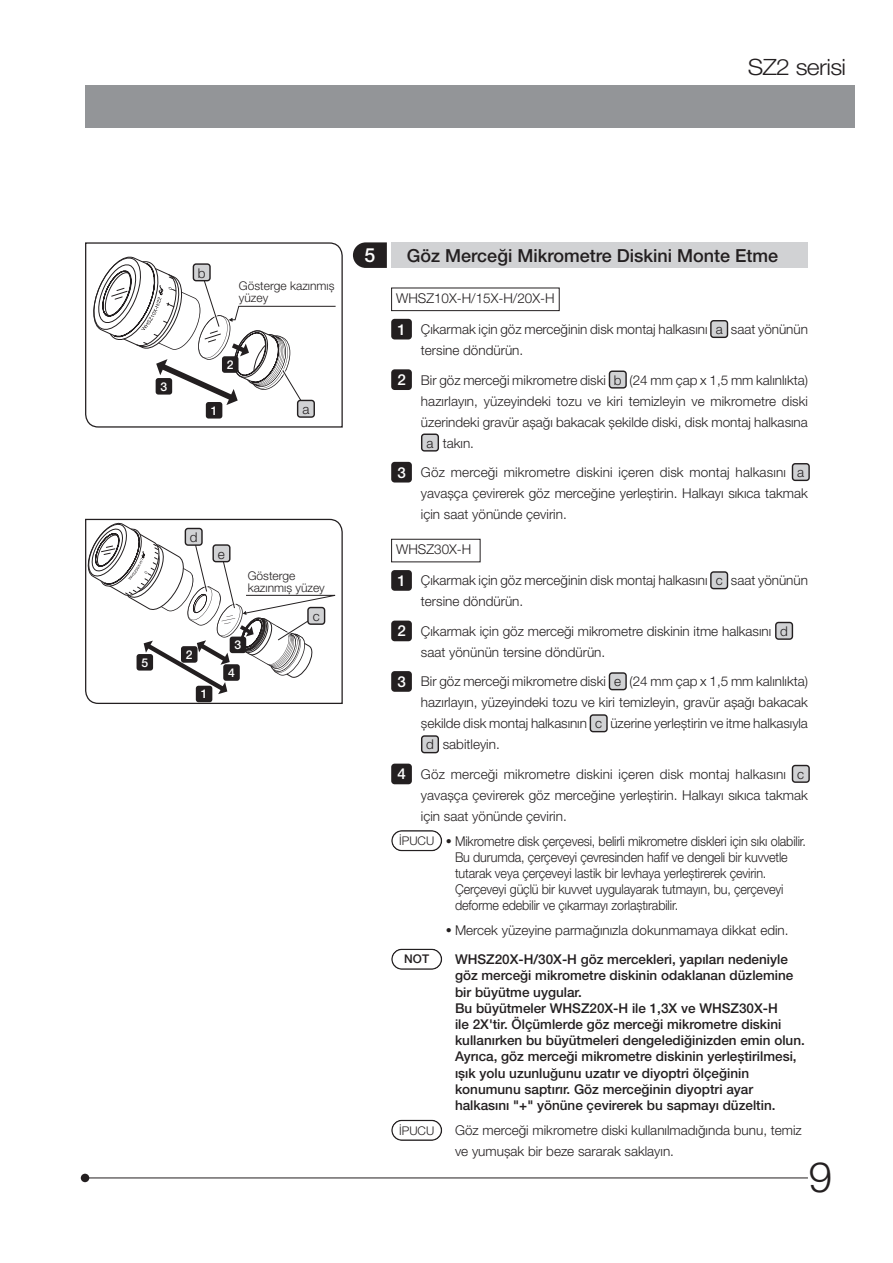
<style>
.page{position:relative;width:893px;height:1263px;background:#fff}
.page>*{position:absolute;margin:0;border:0;box-sizing:border-box;transform-origin:0 0}
.t1{font:300 42px "Helvetica Neue LT Pro";color:#231f20}
.t2{font:300 22.5px "Helvetica Neue LT Pro";letter-spacing:-.025em;color:#231f20;scale:1.1 1}
.t3{font:500 19.5px "Helvetica Neue LT Pro";color:#fff}
.t4{font:500 18px "Helvetica Neue LT Pro";color:#231f20}
.t5{font:500 15.15px "Helvetica Neue LT Pro";color:#fff}
.t6{font:300 13.5px/21px "Helvetica Neue LT Pro";color:#231f20}
.t7{font:500 13.5px/16.2px "Helvetica Neue LT Pro";color:#231f20}
.t8{font:300 13.5px/16.2px "Helvetica Neue LT Pro";color:#231f20;scale:.93 1}
.t9{font:500 12.15px "Helvetica Neue LT Pro";color:#fff}
.t10{font:300 12px/12px "Helvetica Neue LT Pro";color:#231f20}
.t11{font:500 12px "Helvetica Neue LT Pro";color:#231f20}
.s1{font-family:"Olympus Leicht Normal";font-weight:400}
.s2{font-weight:500}
</style>
<div class="page">
<div style="left:81px;top:1174px;width:8px;height:8px;background:#231f20;border-radius:50%"></div>
<hr style="left:85px;top:1177px;width:723px;height:1px;background:#231f20">
<div style="left:85px;top:85px;width:770px;height:43px;background:#939598"></div>
<svg style="left:85px;top:242px;width:258px;height:186px"></svg>
<svg style="left:85px;top:518px;width:258px;height:186px"></svg>
<div style="left:391px;top:288px;width:169px;height:23px;border:1px solid #231f20"></div>
<div style="left:711px;top:321px;width:16px;height:16px;background:#d1d2d4;border-radius:3px"></div>
<div style="left:710px;top:320px;width:18px;height:18px;border:1px solid #231f20;border-radius:3px"></div>
<div style="left:609px;top:371px;width:17px;height:17px;background:#d1d2d4;border-radius:3px"></div>
<div style="left:609px;top:370px;width:18px;height:19px;border:1px solid #231f20;border-radius:3px"></div>
<div style="left:422px;top:434px;width:16px;height:17px;background:#d1d2d4;border-radius:3px"></div>
<div style="left:421px;top:433px;width:18px;height:19px;border:1px solid #231f20;border-radius:3px"></div>
<div style="left:792px;top:464px;width:17px;height:16px;background:#d1d2d4;border-radius:3px"></div>
<div style="left:792px;top:463px;width:18px;height:18px;border:1px solid #231f20;border-radius:3px"></div>
<div style="left:391px;top:539px;width:89px;height:23px;border:1px solid #231f20"></div>
<div style="left:711px;top:572px;width:16px;height:17px;background:#d1d2d4;border-radius:3px"></div>
<div style="left:710px;top:571px;width:18px;height:18px;border:1px solid #231f20;border-radius:3px"></div>
<div style="left:776px;top:622px;width:16px;height:17px;background:#d1d2d4;border-radius:3px"></div>
<div style="left:775px;top:622px;width:18px;height:18px;border:1px solid #231f20;border-radius:3px"></div>
<div style="left:609px;top:673px;width:17px;height:17px;background:#d1d2d4;border-radius:3px"></div>
<div style="left:609px;top:672px;width:18px;height:18px;border:1px solid #231f20;border-radius:3px"></div>
<div style="left:590px;top:715px;width:17px;height:17px;background:#d1d2d4;border-radius:3px"></div>
<div style="left:590px;top:714px;width:18px;height:18px;border:1px solid #231f20;border-radius:3px"></div>
<div style="left:422px;top:736px;width:16px;height:17px;background:#d1d2d4;border-radius:3px"></div>
<div style="left:421px;top:735px;width:18px;height:18px;border:1px solid #231f20;border-radius:3px"></div>
<div style="left:792px;top:765px;width:17px;height:17px;background:#d1d2d4;border-radius:3px"></div>
<div style="left:792px;top:765px;width:18px;height:18px;border:1px solid #231f20;border-radius:3px"></div>
<div style="left:391px;top:319px;width:21px;height:20px;background:#231f20;border-radius:3px"></div>
<div style="left:391px;top:369px;width:21px;height:21px;background:#231f20;border-radius:3px"></div>
<div style="left:391px;top:462px;width:21px;height:20px;background:#231f20;border-radius:3px"></div>
<div style="left:391px;top:570px;width:21px;height:21px;background:#231f20;border-radius:3px"></div>
<div style="left:391px;top:621px;width:21px;height:20px;background:#231f20;border-radius:3px"></div>
<div style="left:391px;top:671px;width:21px;height:21px;background:#231f20;border-radius:3px"></div>
<div style="left:391px;top:764px;width:21px;height:20px;background:#231f20;border-radius:3px"></div>
<div style="left:391px;top:830px;width:51px;height:21px;border:1px solid #231f20;border-radius:10px"></div>
<div style="left:391px;top:948px;width:51px;height:22px;border:1px solid #231f20;border-radius:10px"></div>
<div style="left:391px;top:1120px;width:51px;height:21px;border:1px solid #231f20;border-radius:10px"></div>
<div style="left:391px;top:242px;width:417px;height:26px;background:#d1d2d4"></div>
<svg style="left:353px;top:242px;width:34px;height:26px"></svg>
<div style="left:298px;top:400px;width:16px;height:17px;background:#d1d2d4;border-radius:3px"></div>
<div style="left:297px;top:400px;width:18px;height:18px;border:1px solid #231f20;border-radius:3px"></div>
<svg style="left:93px;top:256px;width:243px;height:154px"></svg>
<svg style="left:88px;top:523px;width:255px;height:171px"></svg>
<div style="left:206px;top:402px;width:16px;height:16px;background:#231f20;border-radius:3px"></div>
<div style="left:156px;top:378px;width:16px;height:17px;background:#231f20;border-radius:3px"></div>
<div style="left:222px;top:356px;width:16px;height:17px;background:#231f20;border-radius:3px"></div>
<div style="left:196px;top:686px;width:16px;height:16px;background:#231f20;border-radius:3px"></div>
<div style="left:223px;top:664px;width:17px;height:17px;background:#231f20;border-radius:3px"></div>
<div style="left:137px;top:654px;width:16px;height:16px;background:#231f20;border-radius:3px"></div>
<div style="left:181px;top:646px;width:17px;height:17px;background:#231f20;border-radius:3px"></div>
<div style="left:230px;top:637px;width:16px;height:16px;background:#231f20;border-radius:3px"></div>
<h2 class="t2" style="left:748px;top:54px;width:91px">SZ2 serisi</h2>
<p class="t9" style="left:160px;top:379px;width:8px">3</p>
<p class="t6" style="left:198px;top:262px;width:9px">b</p>
<p class="t10" style="left:239px;top:280px;width:97px">Gösterge kazınmış yüzey</p>
<p class="t9" style="left:227px;top:357px;width:8px">2</p>
<p class="t9" style="left:211px;top:403px;width:8px">1</p>
<p class="t6" style="left:302px;top:399px;width:9px">a</p>
<p class="t9" style="left:141px;top:655px;width:8px">5</p>
<p class="t6" style="left:190px;top:527px;width:9px">d</p>
<p class="t9" style="left:186px;top:647px;width:8px">2</p>
<p class="t9" style="left:201px;top:687px;width:8px">1</p>
<p class="t6" style="left:218px;top:543px;width:9px">e</p>
<p class="t10" style="left:248px;top:569px;width:79px">Gösterge kazınmış yüzey</p>
<p class="t9" style="left:235px;top:638px;width:8px">3</p>
<p class="t6" style="left:313px;top:606px;width:9px">c</p>
<p class="t9" style="left:228px;top:665px;width:8px">4</p>
<h3 class="t3" style="left:365px;top:243px;width:12px">5</h3>
<h3 class="t4" style="left:407px;top:245px;width:373px">Göz Merceği Mikrometre Diskini Monte Etme</h3>
<p class="t6" style="left:396px;top:287px;width:160px">WHSZ10X-H/15X-H/20X-H</p>
<p class="t6" style="left:421px;top:319px;width:388px">Çıkarmak için göz merceğinin disk montaj halkasını a saat yönünün tersine döndürün.</p>
<p class="t6" style="left:421px;top:369px;width:388px">Bir göz merceği mikrometre diski b (24 mm çap x 1,5 mm kalınlıkta)</p>
<p class="t6" style="left:421px;top:390px;width:389px">hazırlayın, yüzeyindeki tozu ve kiri temizleyin ve mikrometre diski</p>
<p class="t6" style="left:421px;top:411px;width:388px">üzerindeki gravür aşağı bakacak şekilde diski, disk montaj halkasına</p>
<p class="t6" style="left:426px;top:432px;width:49px">a takın.</p>
<p class="t6" style="left:421px;top:462px;width:388px">Göz merceği mikrometre diskini içeren disk montaj halkasını a yavaşça çevirerek göz merceğine yerleştirin. Halkayı sıkıca takmak için saat yönünde çevirin.</p>
<p class="t6" style="left:396px;top:538px;width:77px">WHSZ30X-H</p>
<p class="t6" style="left:421px;top:570px;width:388px">Çıkarmak için göz merceğinin disk montaj halkasını c saat yönünün tersine döndürün.</p>
<p class="t6" style="left:421px;top:620px;width:368px">Çıkarmak için göz merceği mikrometre diskinin itme halkasını d saat yönünün tersine döndürün.</p>
<p class="t6" style="left:421px;top:671px;width:388px">Bir göz merceği mikrometre diski e (24 mm çap x 1,5 mm kalınlıkta)</p>
<p class="t6" style="left:421px;top:692px;width:388px">hazırlayın, yüzeyindeki tozu ve kiri temizleyin, gravür aşağı bakacak</p>
<p class="t6" style="left:421px;top:713px;width:388px">şekilde disk montaj halkasının c üzerine yerleştirin ve itme halkasıyla</p>
<p class="t6" style="left:426px;top:734px;width:75px">d sabitleyin.</p>
<p class="t6" style="left:421px;top:763px;width:388px">Göz merceği mikrometre diskini içeren disk montaj halkasını c yavaşça çevirerek göz merceğine yerleştirin. Halkayı sıkıca takmak için saat yönünde çevirin.</p>
<p class="t8" style="left:455px;top:832px;width:379px;text-indent:-9px"><span class="s1">·</span> Mikrometre disk çerçevesi, belirli mikrometre diskleri için sıkı olabilir.<br>Bu durumda, çerçeveyi çevresinden hafif ve dengeli bir kuvvetle tutarak veya çerçeveyi lastik bir levhaya yerleştirerek çevirin.<br>Çerçeveyi güçlü bir kuvvet uygulayarak tutmayın, bu, çerçeveyi deforme edebilir ve çıkarmayı zorlaştırabilir.</p>
<p class="t6" style="left:446px;top:915px;width:344px;line-height:29px;text-align:center"><span class="s1">·</span> Mercek yüzeyine parmağınızla dokunmamaya dikkat edin.<br><span class="s2">WHSZ20X-H/30X-H göz mercekleri, yapıları nedeniyle</span></p>
<p class="t7" style="left:455px;top:967px;width:351px">göz merceği mikrometre diskinin odaklanan düzlemine bir büyütme uygular.<br>Bu büyütmeler WHSZ20X-H ile 1,3X ve WHSZ30X-H<br>ile 2X'tir. Ölçümlerde göz merceği mikrometre diskini kullanırken bu büyütmeleri dengelediğinizden emin olun.<br>Ayrıca, göz merceği mikrometre diskinin yerleştirilmesi, ışık yolu uzunluğunu uzatır ve diyoptri ölçeğinin konumunu saptırır. Göz merceğinin diyoptri ayar halkasını "+" yönüne çevirerek bu sapmayı düzeltin.</p>
<p class="t6" style="left:455px;top:1119px;width:348px">Göz merceği mikrometre diski kullanılmadığında bunu, temiz ve yumuşak bir beze sararak saklayın.</p>
<p class="t5" style="left:397px;top:320px;width:10px">1</p>
<p class="t5" style="left:397px;top:371px;width:10px">2</p>
<p class="t5" style="left:397px;top:463px;width:10px">3</p>
<p class="t5" style="left:397px;top:571px;width:10px">1</p>
<p class="t5" style="left:397px;top:622px;width:10px">2</p>
<p class="t5" style="left:397px;top:672px;width:10px">3</p>
<p class="t5" style="left:397px;top:765px;width:10px">4</p>
<p class="t10" style="left:399px;top:834px;width:37px">İPUCU</p>
<p class="t11" style="left:404px;top:952px;width:26px">NOT</p>
<p class="t10" style="left:399px;top:1124px;width:37px">İPUCU</p>
<h1 class="t1" style="left:809px;top:1151px;width:25px">9</h1>
</div>
